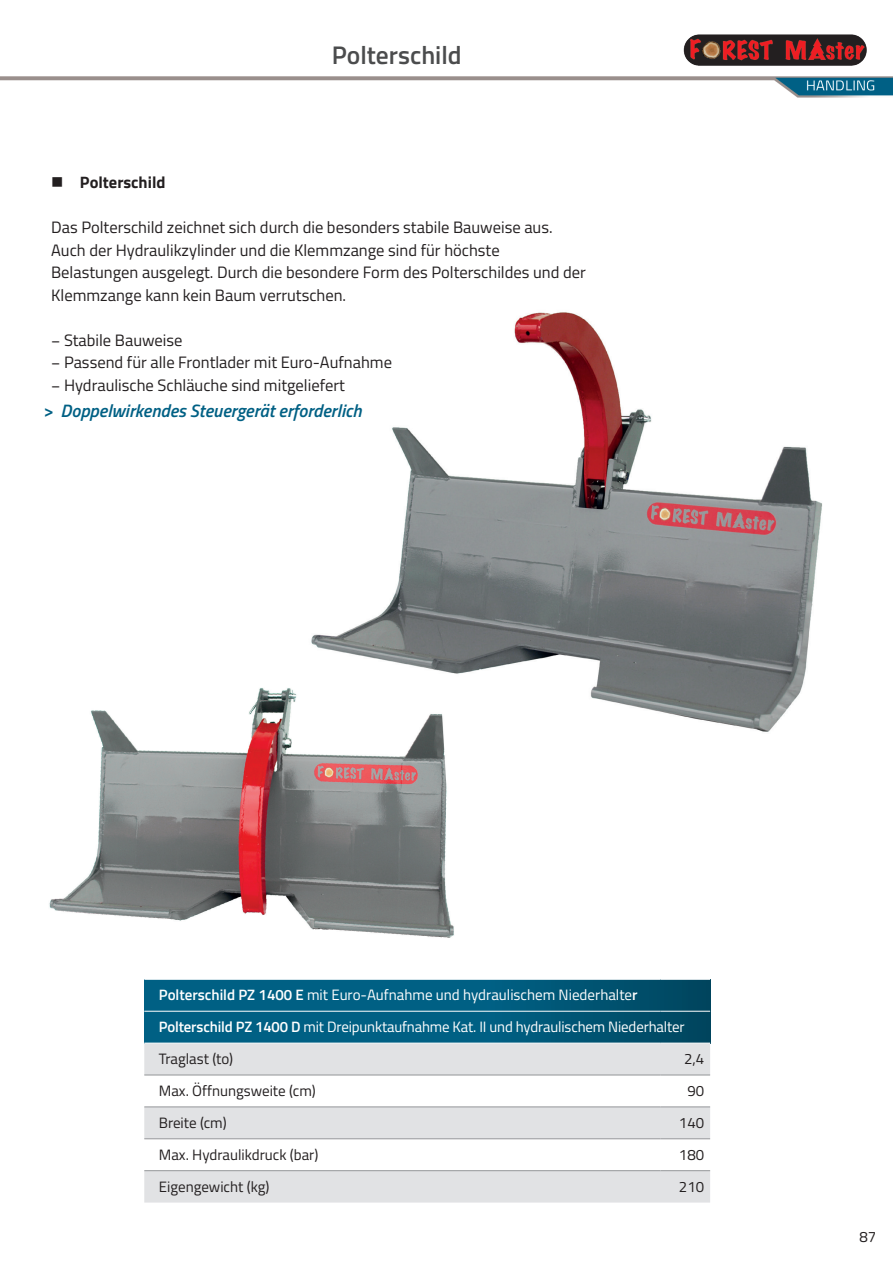
<style>
.page{position:relative;width:893px;height:1263px;background:#fff}
.page>*{position:absolute;margin:0;border:0;box-sizing:border-box;transform-origin:0 0}
.t1{font:600 25.5px "Titillium Web";color:#4b4c4d}
.t2{font:italic 600 18px "Titillium Web";color:#006084}
.t3{font:16.5px/22.5px "Titillium Web";color:#231f20}
.t4{font:700 16.5px "Titillium Web";color:#231f20}
.t5{font:15px/32px "Titillium Web";letter-spacing:-.01em;color:#fff}
.t6{font:15px "Titillium Web";color:#231f20}
.s1{font-weight:600}
.s2{color:#231f20}
</style>
<div class="page">
<img style="left:0;top:76px;width:893px;height:1095px">
<img style="left:305px;top:285px;width:563px;height:456px">
<img style="left:0;top:677px;width:469px;height:294px">
<img style="left:683px;top:34px;width:184px;height:32px">
<div style="left:144px;top:979px;width:566px;height:32px;background:linear-gradient(to right,#00678d,#004f6c)"></div>
<div style="left:144px;top:1011px;width:566px;height:32px;background:linear-gradient(to right,#00678d,#004f6c)"></div>
<div style="left:144px;top:1044px;width:566px;height:158px;background:#e1e2e4"></div>
<svg style="left:144px;top:1076px;width:566px;height:94px"></svg>
<hr style="left:144px;top:1075px;width:516px;height:1px;background:#939598">
<hr style="left:660px;top:1075px;width:50px;height:1px;background:#939598">
<hr style="left:144px;top:1107px;width:516px;height:1px;background:#939598">
<hr style="left:660px;top:1107px;width:50px;height:1px;background:#939598">
<hr style="left:144px;top:1138px;width:516px;height:1px;background:#939598">
<hr style="left:660px;top:1138px;width:50px;height:1px;background:#939598">
<hr style="left:144px;top:1170px;width:516px;height:1px;background:#939598">
<hr style="left:660px;top:1170px;width:50px;height:1px;background:#939598">
<hr style="left:144px;top:979px;width:516px;height:1px;background:#fff">
<hr style="left:660px;top:979px;width:50px;height:1px;background:#fff">
<hr style="left:144px;top:1011px;width:516px;height:1px;background:#fff">
<hr style="left:660px;top:1011px;width:50px;height:1px;background:#fff">
<hr style="left:144px;top:1043px;width:516px;height:1px;background:#fff">
<hr style="left:660px;top:1043px;width:50px;height:1px;background:#fff">
<h1 class="t1" style="left:332px;top:36px;width:131px">Polterschild</h1>
<p class="t4" style="left:51px;top:170px;width:116px">■ Polterschild</p>
<p class="t3" style="left:51px;top:215px;width:536px">Das Polterschild zeichnet sich durch die besonders stabile Bauweise aus.<br>Auch der Hydraulikzylinder und die Klemmzange sind für höchste Belastungen ausgelegt. Durch die besondere Form des Polterschildes und der Klemmzange kann kein Baum verrutschen.</p>
<p class="t3" style="left:51px;top:328px;width:342px">− Stabile Bauweise<br>− Passend für alle Frontlader mit Euro-Aufnahme − Hydraulische Schläuche sind mitgeliefert</p>
<p class="t2" style="left:43px;top:397px;width:321px">&gt; Doppelwirkendes Steuergerät erforderlich</p>
<p class="t5" style="left:159px;top:978px;width:527px"><span class="s1">Polterschild PZ 1400 E</span> mit Euro-Aufnahme und hydraulischem Niederhalte<span class="s1">r<br>Polterschild PZ 1400 D</span> mit Dreipunktaufnahme Kat. II und hydraulischem Niederhalter<br><span class="s2">Traglast (to)</span></p>
<p class="t6" style="left:684px;top:1048px;width:22px">2,4</p>
<p class="t6" style="left:159px;top:1080px;width:158px">Max. Öffnungsweite (cm)</p>
<p class="t6" style="left:687px;top:1080px;width:18px">90</p>
<p class="t6" style="left:159px;top:1112px;width:69px">Breite (cm)</p>
<p class="t6" style="left:679px;top:1112px;width:27px">140</p>
<p class="t6" style="left:159px;top:1144px;width:161px">Max. Hydraulikdruck (bar)</p>
<p class="t6" style="left:679px;top:1144px;width:27px">180</p>
<p class="t6" style="left:159px;top:1175px;width:112px">Eigengewicht (kg)</p>
<p class="t6" style="left:679px;top:1175px;width:27px">210</p>
<p class="t6" style="left:859px;top:1226px;width:18px">87</p>
</div>
